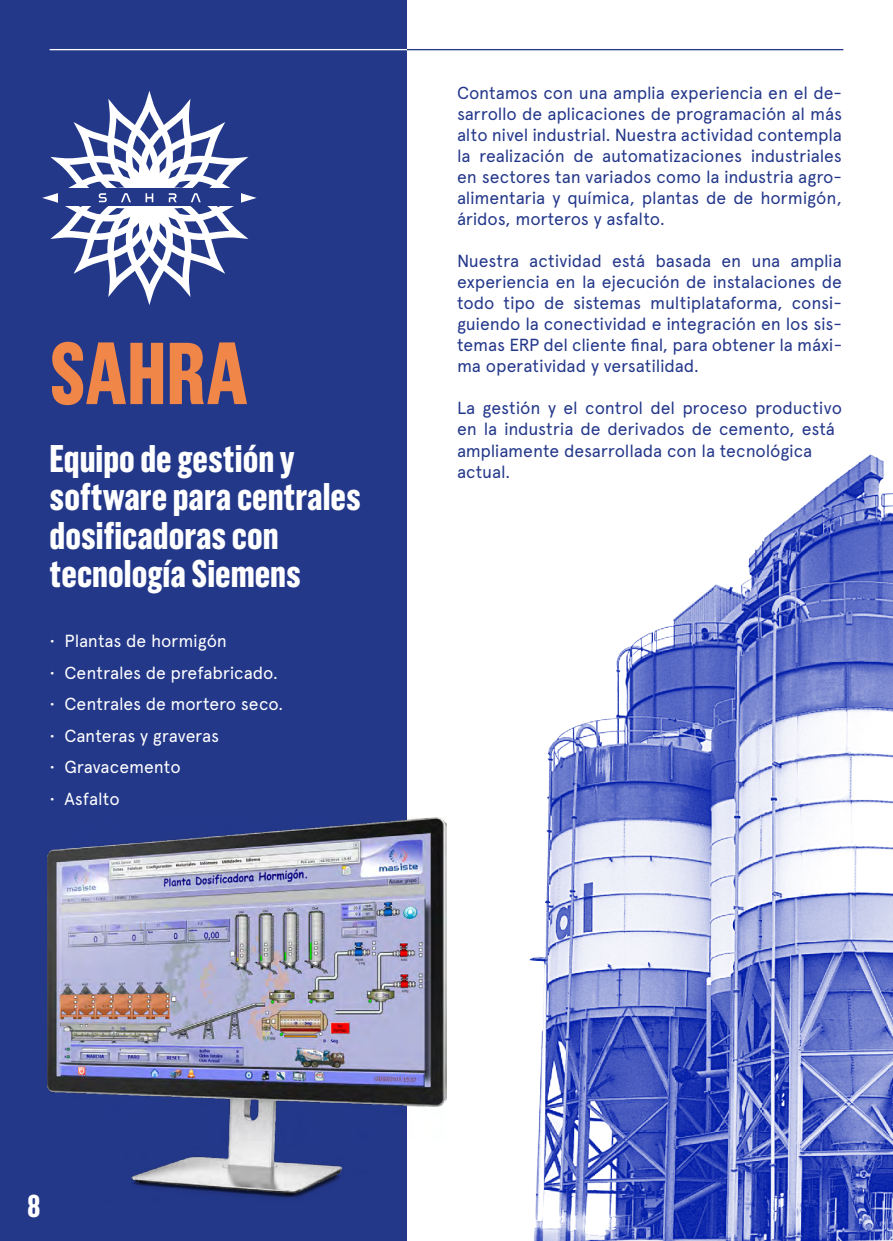
<style>
.page{position:relative;width:893px;height:1241px;background:#fff}
.page>*{position:absolute;margin:0;border:0;box-sizing:border-box;transform-origin:0 0}
.t1{font:700 87.5px "Grotzec Cond";color:#f18649}
.t2{font:700 38.5px/38.5px "Grotzec Cond";color:#fff}
.t3{font:700 31.5px "Grotzec Cond";color:#fff}
.t4{font:17.5px/21px "Apercu";letter-spacing:-.01em;color:#24388a;text-align:justify}
.t5{font:17.5px "Apercu";letter-spacing:-.005em;color:#fff}
</style>
<div class="page">
<div style="left:0;top:0;width:407px;height:1240px;background:#24388a"></div>
<img style="left:529px;top:454px;width:364px;height:786px">
<hr style="left:50px;top:49px;width:357px;height:1px;background:#fff">
<hr style="left:407px;top:49px;width:436px;height:1px;background:#24388a">
<img style="left:48px;top:817px;width:398px;height:381px">
<svg style="left:42px;top:91px;width:215px;height:214px"></svg>
<h1 class="t1" style="left:50px;top:319px;width:200px">SAHRA</h1>
<h2 class="t2" style="left:50px;top:438px;width:313px">Equipo de gestión y software para centrales dosificadoras con tecnología Siemens</h2>
<p class="t5" style="left:50px;top:630px;width:179px">• Plantas de hormigón</p>
<p class="t5" style="left:50px;top:662px;width:230px">• Centrales de prefabricado.</p>
<p class="t5" style="left:50px;top:693px;width:235px">• Centrales de mortero seco.</p>
<p class="t5" style="left:50px;top:725px;width:171px">• Canteras y graveras</p>
<p class="t5" style="left:50px;top:756px;width:133px">• Gravacemento</p>
<p class="t5" style="left:50px;top:788px;width:72px">• Asfalto</p>
<p class="t4" style="left:457px;top:82px;width:387px">Contamos con una amplia experiencia en el de&shy;sarrollo de aplicaciones de programación al más alto nivel industrial. Nuestra actividad contempla la realización de automatizaciones industriales en sectores tan variados como la industria agro&shy;alimentaria y química, plantas de de hormigón, áridos, morteros y asfalto.</p>
<p class="t4" style="left:457px;top:250px;width:387px">Nuestra actividad está basada en una amplia experiencia en la ejecución de instalaciones de todo tipo de sistemas multiplataforma, consi&shy;guiendo la conectividad e integración en los sis&shy;temas ERP del cliente final, para obtener la máxi&shy;ma operatividad y versatilidad.</p>
<p class="t4" style="left:457px;top:397px;width:386px;text-align:left">La gestión y el control del proceso productivo en la industria de derivados de cemento, está ampliamente desarrollada con la tecnológica actual.</p>
<h3 class="t3" style="left:27px;top:1185px;width:15px">8</h3>
</div>
